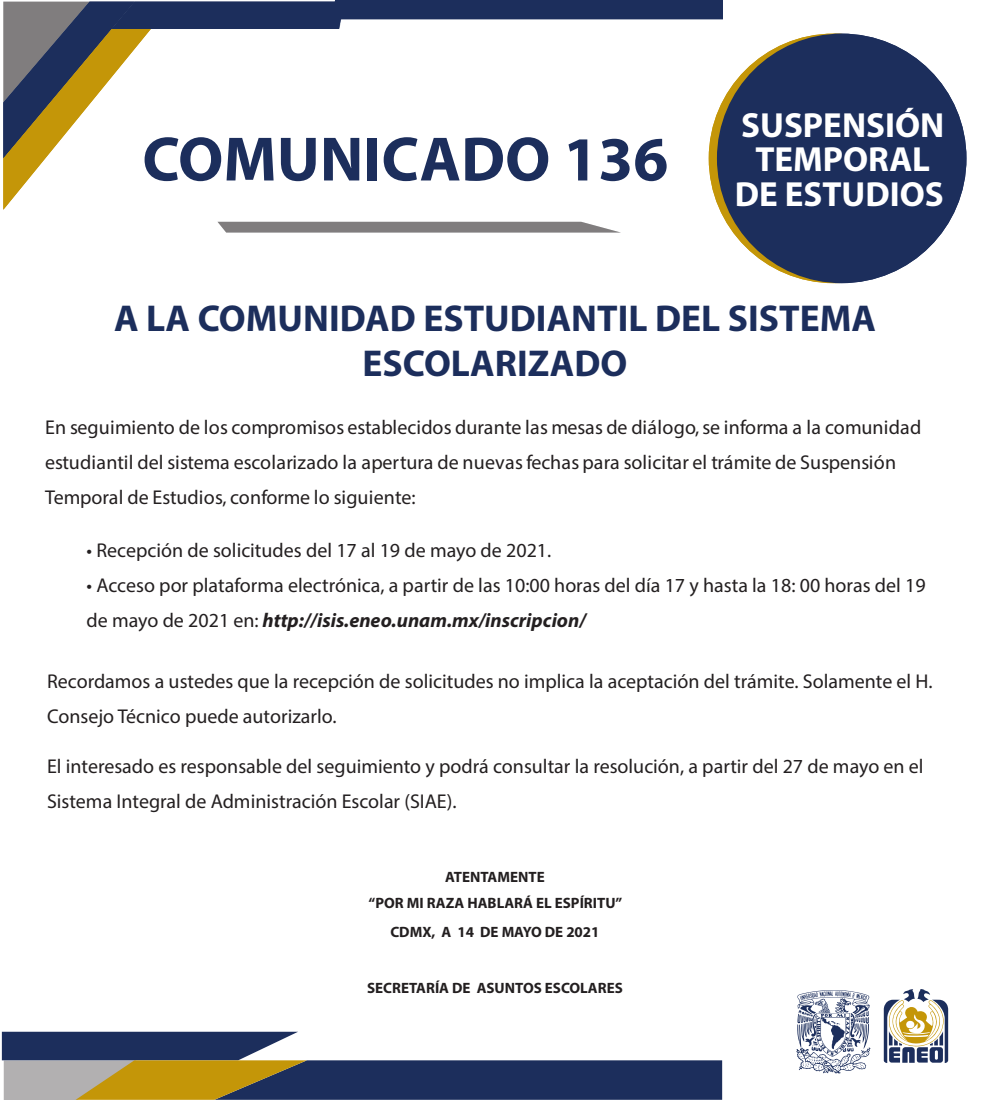
<style>
.page{position:relative;width:990px;height:1100px;background:#fff}
.page>*{position:absolute;margin:0;border:0;box-sizing:border-box;transform-origin:0 0}
.t1{font:700 63.12px "Myriad Pro";color:#1c2e5c}
.t2{font:700 37.5px/45px "Myriad Pro";color:#1c2e5c;text-align:center}
.t3{font:700 35px/34.6px "Myriad Pro";color:#fff}
.t4{font:20px/35px "Myriad Pro";color:#231f20}
.t5{font:700 15px/25.5px "Myriad Pro";color:#231f20;text-align:center}
.s1{font-weight:700;font-style:italic}
</style>
<div class="page">
<svg style="left:3px;top:0;width:720px;height:210px"></svg>
<svg style="left:218px;top:222px;width:403px;height:11px;background:#8b8889"></svg>
<div style="left:709px;top:34px;width:249px;height:249px;background:#c49608;border-radius:50%"></div>
<div style="left:717px;top:34px;width:249px;height:249px;background:#1c2e5c;border-radius:50%"></div>
<svg style="left:2px;top:1032px;width:720px;height:68px"></svg>
<svg style="left:796px;top:990px;width:75px;height:83px"></svg>
<svg style="left:884px;top:989px;width:64px;height:74px"></svg>
<h3 class="t3" style="left:735px;top:107px;width:211px;text-align:center">SUSPENSIÓN<br>TEMPORAL<br>DE ESTUDIOS</h3>
<h1 class="t1" style="left:142px;top:118px;width:527px">COMUNICADO 136</h1>
<h3 class="t3" style="left:749px;top:122px;width:188px;line-height:33.4px">SERVICIOS<br>BIBLIOTECA</h3>
<h2 class="t2" style="left:114px;top:294px;width:763px">A LA COMUNIDAD ESTUDIANTIL DEL SISTEMA<br>ESCOLARIZADO</h2>
<p class="t4" style="left:45px;top:410px;width:878px">En seguimiento de los compromisos establecidos durante las mesas de diálogo, se informa a la comunidad estudiantil del sistema escolarizado la apertura de nuevas fechas para solicitar el trámite de Suspensión<br>Temporal de Estudios, conforme lo siguiente:</p>
<p class="t4" style="left:87px;top:532px;width:466px">• Recepción de solicitudes del 17 al 19 de mayo de 2021.</p>
<p class="t4" style="left:87px;top:567px;width:841px">• Acceso por plataforma electrónica, a partir de las 10:00 horas del día 17 y hasta la 18: 00 horas del 19 de mayo de 2021 en: <span class="s1">http://isis.eneo.unam.mx/inscripcion/</span></p>
<p class="t4" style="left:47px;top:663px;width:887px">Recordamos a ustedes que la recepción de solicitudes no implica la aceptación del trámite. Solamente el H.<br>Consejo Técnico puede autorizarlo.</p>
<p class="t4" style="left:47px;top:748px;width:878px">El interesado es responsable del seguimiento y podrá consultar la resolución, a partir del 27 de mayo en el<br>Sistema Integral de Administración Escolar (SIAE).</p>
<p class="t5" style="left:369px;top:864px;width:255px">ATENTAMENTE<br>“POR MI RAZA HABLARÁ EL ESPÍRITU”</p>
<p class="t5" style="left:390px;top:919px;width:211px">CDMX, A 14 DE MAYO DE 2021</p>
<p class="t5" style="left:367px;top:975px;width:257px">SECRETARÍA DE ASUNTOS ESCOLARES</p>
</div>
